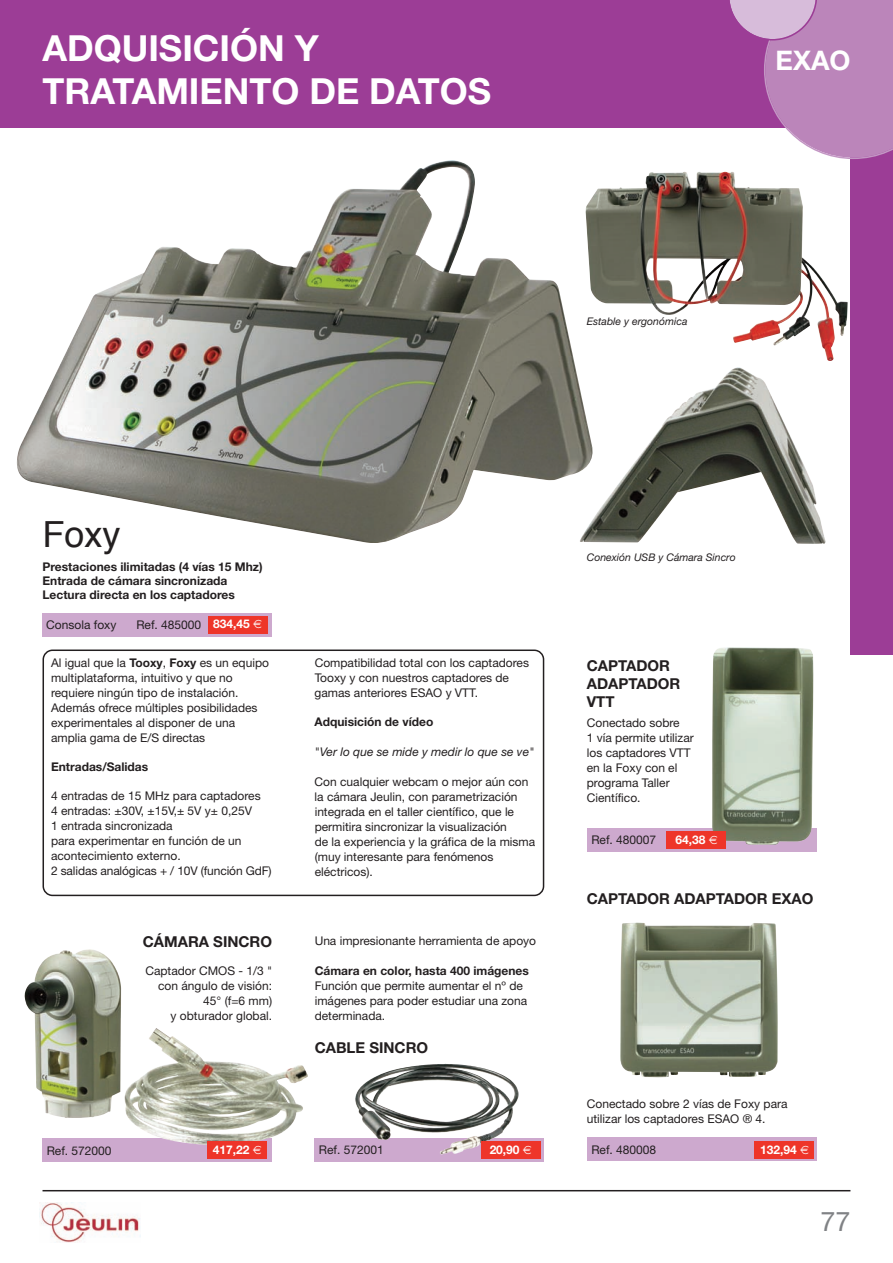
<style>
.page{position:relative;width:893px;height:1263px;background:#fff}
.page>*{position:absolute;margin:0;border:0;box-sizing:border-box;transform-origin:0 0}
.t1{font:700 36px/43.2px "Helvetica Neue";color:#fff}
.t2{font:36px "Helvetica";color:#231f20}
.t3{font:700 27px "Helvetica Neue";color:#fff}
.t4{font:27px "Helvetica Neue";color:#808285}
.t5{font:700 15px/18px "Helvetica Neue";color:#231f20}
.t6{font:12px/15px "Helvetica Neue";color:#231f20}
.t7{font:700 12px/14.4px "Helvetica Neue";color:#231f20}
.t8{font:italic 12px "Helvetica Neue";color:#231f20}
.t9{font:700 12px "Helvetica Neue";color:#fff}
.t10{font:italic 10.5px "Helvetica Neue";color:#231f20}
.s1{font-weight:700;color:#fff}
.s2{font-weight:700}
</style>
<div class="page">
<hr style="left:43px;top:1190px;width:807px;height:1px;background:#231f20">
<img style="left:40px;top:1202px;width:100px;height:40px">
<div style="left:850px;top:102px;width:43px;height:553px;background:#9c3d96"></div>
<div style="left:0;top:0;width:893px;height:128px;background:#9c3d96"></div>
<svg style="left:730px;top:0;width:163px;height:159px"></svg>
<svg style="left:43px;top:649px;width:501px;height:247px"></svg>
<div style="left:43px;top:1138px;width:229px;height:24px;background:#cda9ce"></div>
<div style="left:587px;top:828px;width:229px;height:24px;background:#cda9ce"></div>
<div style="left:587px;top:1137px;width:229px;height:24px;background:#cda9ce"></div>
<img style="left:24px;top:949px;width:284px;height:196px">
<div style="left:315px;top:1138px;width:229px;height:23px;background:#cda9ce"></div>
<img style="left:355px;top:1064px;width:90px;height:44px">
<img style="left:16px;top:160px;width:563px;height:383px">
<img style="left:585px;top:172px;width:225px;height:173px">
<img style="left:620px;top:922px;width:158px;height:155px">
<img style="left:712px;top:647px;width:101px;height:198px">
<img style="left:579px;top:367px;width:247px;height:177px">
<div style="left:208px;top:1141px;width:59px;height:17px;background:#ee3529"></div>
<div style="left:481px;top:1141px;width:59px;height:17px;background:#ee3529"></div>
<div style="left:755px;top:1141px;width:59px;height:17px;background:#ee3529"></div>
<div style="left:667px;top:831px;width:59px;height:17px;background:#ee3529"></div>
<div style="left:42px;top:613px;width:230px;height:24px;background:#cda9ce"></div>
<div style="left:208px;top:616px;width:59px;height:17px;background:#ee3529"></div>
<h1 class="t1" style="left:43px;top:30px;width:450px">ADQUISICIÓN Y<br>TRATAMIENTO DE DATOS</h1>
<h2 class="t3" style="left:775px;top:51px;width:76px">EXAO</h2>
<p class="t10" style="left:587px;top:318px;width:102px">Estable y ergonómica</p>
<h1 class="t2" style="left:43px;top:519px;width:80px">Foxy</h1>
<p class="t7" style="left:43px;top:560px;width:222px">Prestaciones ilimitadas (4 vías 15 Mhz)<br>Entrada de cámara sincronizada<br>Lectura directa en los captadores</p>
<p class="t6" style="left:46px;top:619px;width:72px">Consola foxy</p>
<p class="t6" style="left:136px;top:619px;width:115px">Ref. 485000 <span class="s1">834,45</span></p>
<p class="t6" style="left:51px;top:656px;width:220px">Al igual que la <span class="s2">Tooxy</span>, <span class="s2">Foxy</span> es un equipo multiplataforma, intuitivo y que no requiere ningún tipo de instalación.<br>Además ofrece múltiples posibilidades experimentales al disponer de una amplia gama de E/S directas</p>
<p class="t7" style="left:51px;top:761px;width:99px">Entradas/Salidas</p>
<p class="t6" style="left:51px;top:790px;width:222px">4 entradas de 15 MHz para captadores<br>4 entradas: ±30V, ±15V,± 5V y± 0,25V<br>1 entrada sincronizada<br>para experimentar en función de un acontecimiento externo.<br>2 salidas analógicas + / 10V (función GdF)</p>
<p class="t5" style="left:143px;top:934px;width:131px">CÁMARA SINCRO</p>
<p class="t6" style="left:145px;top:964px;width:128px;text-align:right">Captador CMOS - 1/3 " con ángulo de visión:<br>45° (f=6 mm)<br>y obturador global.</p>
<p class="t6" style="left:315px;top:656px;width:216px">Compatibilidad total con los captadores<br>Tooxy y con nuestros captadores de gamas anteriores ESAO y VTT.</p>
<p class="t7" style="left:315px;top:716px;width:120px">Adquisición de vídeo</p>
<p class="t8" style="left:315px;top:747px;width:221px">"Ver lo que se mide y medir lo que se ve"</p>
<p class="t6" style="left:315px;top:775px;width:222px">Con cualquier webcam o mejor aún con la cámara Jeulin, con parametrización integrada en el taller científico, que le permitira sincronizar la visualización<br>de la experiencia y la gráfica de la misma (muy interesante para fenómenos eléctricos).</p>
<p class="t6" style="left:315px;top:935px;width:223px">Una impresionante herramienta de apoyo</p>
<p class="t7" style="left:315px;top:965px;width:216px">Cámara en color, hasta 400 imágenes</p>
<p class="t6" style="left:315px;top:980px;width:214px">Función que permite aumentar el nº de imágenes para poder estudiar una zona determinada.</p>
<p class="t5" style="left:315px;top:1039px;width:115px">CABLE SINCRO</p>
<p class="t10" style="left:587px;top:553px;width:150px">Conexión USB y Cámara Sincro</p>
<p class="t5" style="left:587px;top:658px;width:95px">CAPTADOR<br>ADAPTADOR<br>VTT</p>
<p class="t6" style="left:587px;top:717px;width:109px">Conectado sobre<br>1 vía permite utilizar los captadores VTT en la Foxy con el programa Taller<br>Científico.</p>
<p class="t6" style="left:591px;top:834px;width:66px">Ref. 480007</p>
<p class="t9" style="left:675px;top:835px;width:31px">64,38</p>
<p class="t5" style="left:587px;top:890px;width:228px">CAPTADOR ADAPTADOR EXAO</p>
<p class="t6" style="left:587px;top:1097px;width:202px">Conectado sobre 2 vías de Foxy para utilizar los captadores ESAO ® 4.</p>
<p class="t6" style="left:47px;top:1144px;width:66px">Ref. 572000</p>
<p class="t9" style="left:213px;top:1145px;width:38px">417,22</p>
<p class="t9" style="left:490px;top:1145px;width:31px">20,90</p>
<p class="t9" style="left:760px;top:1145px;width:38px">132,94</p>
<p class="t6" style="left:319px;top:1143px;width:66px">Ref. 572001</p>
<p class="t6" style="left:591px;top:1143px;width:66px">Ref. 480008</p>
<h2 class="t4" style="left:820px;top:1212px;width:31px">77</h2>
</div>
